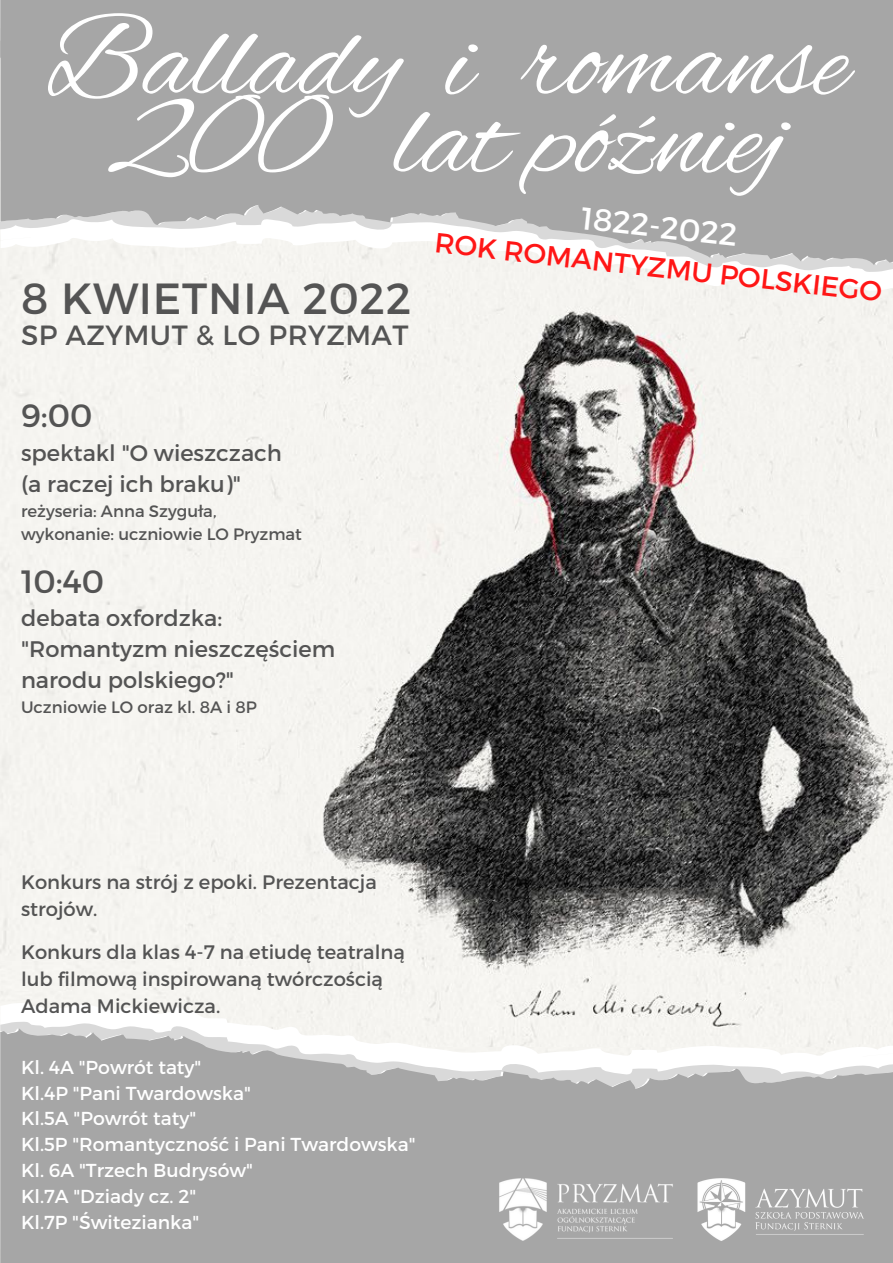
<style>
.page{position:relative;width:893px;height:1263px;background:#fff}
.page>*{position:absolute;margin:0;border:0;box-sizing:border-box;transform-origin:0 0}
.t1{font:119.25px "Alex Brush";color:#fff}
.t2{font:43.5px "Montserrat";letter-spacing:.02em;color:#545454}
.t3{font:32.25px "Montserrat";color:#545454}
.t4{font:31.35px "Montserrat";color:#fff}
.t5{font:27.75px "Montserrat";color:#ff1616}
.t6{font:27.75px "Montserrat";letter-spacing:.02em;color:#545454}
.t7{font:22.5px "Montserrat";color:#545454}
.t8{font:19.5px/27px "Montserrat";color:#545454}
.t9{font:18.75px "Montserrat";color:#fff}
.t10{font:16.5px "Montserrat";color:#545454}
</style>
<div class="page">
<img style="left:185px;top:291px;width:708px;height:712px">
<svg style="left:1px;top:273px;width:892px;height:18px;fill:#f5f4f0"></svg>
<svg style="left:0;top:204px;width:893px;height:69px;fill:#f5f4f0"></svg>
<svg style="left:1px;top:58px;width:892px;height:207px;background:#b3b3b2"></svg>
<svg style="left:0;top:1003px;width:893px;height:18px;fill:#f6f5f1"></svg>
<svg style="left:0;top:1021px;width:893px;height:7px;fill:#f6f5f1"></svg>
<svg style="left:0;top:1028px;width:893px;height:235px;background:#b5b5b5"></svg>
<div style="left:0;top:0;width:893px;height:58px;background:#a6a6a6"></div>
<img style="left:666px;top:1147px;width:227px;height:116px">
<img style="left:469px;top:1148px;width:235px;height:115px">
<p class="t1" style="left:46px;top:-5px;width:803px">Ballady i romanse</p>
<p class="t1" style="left:108px;top:73px;width:678px">200 lat później</p>
<p class="t5" style="left:436px;top:226px;width:451px;rotate:6deg">ROK ROMANTYZMU POLSKIEGO</p>
<p class="t4" style="left:583px;top:198px;width:158px;rotate:6deg">1822-2022</p>
<p class="t2" style="left:21px;top:270px;width:392px">8 KWIETNIA 2022</p>
<p class="t6" style="left:21px;top:317px;width:389px">SP AZYMUT &amp; LO PRYZMAT</p>
<p class="t3" style="left:21px;top:395px;width:73px">9:00</p>
<p class="t7" style="left:21px;top:438px;width:262px">spektakl "O wieszczach</p>
<p class="t7" style="left:21px;top:469px;width:221px">(a raczej ich braku)"</p>
<p class="t10" style="left:21px;top:500px;width:197px">reżyseria: Anna Szyguła,</p>
<p class="t10" style="left:21px;top:523px;width:282px">wykonanie: uczniowie LO Pryzmat</p>
<p class="t3" style="left:21px;top:560px;width:85px">10:40</p>
<p class="t7" style="left:21px;top:604px;width:203px">debata oxfordzka:</p>
<p class="t7" style="left:21px;top:635px;width:316px">"Romantyzm nieszczęściem</p>
<p class="t7" style="left:21px;top:666px;width:215px">narodu polskiego?"</p>
<p class="t10" style="left:21px;top:696px;width:237px">Uczniowie LO oraz kl. 8A i 8P</p>
<p class="t8" style="left:21px;top:868px;width:357px">Konkurs na strój z epoki. Prezentacja strojów.</p>
<p class="t8" style="left:21px;top:938px;width:385px">Konkurs dla klas 4-7 na etiudę teatralną lub filmową inspirowaną twórczością<br>Adama Mickiewicza.</p>
<p class="t9" style="left:21px;top:1055px;width:182px">Kl. 4A "Powrót taty"</p>
<p class="t9" style="left:21px;top:1081px;width:231px">Kl.4P "Pani Twardowska"</p>
<p class="t9" style="left:21px;top:1106px;width:177px">Kl.5A "Powrót taty"</p>
<p class="t9" style="left:21px;top:1132px;width:396px">Kl.5P "Romantyczność i Pani Twardowska"</p>
<p class="t9" style="left:21px;top:1158px;width:233px">Kl. 6A "Trzech Budrysów"</p>
<p class="t9" style="left:21px;top:1184px;width:177px">Kl.7A "Dziady cz. 2"</p>
<p class="t9" style="left:21px;top:1210px;width:180px">Kl.7P "Świtezianka"</p>
</div>
